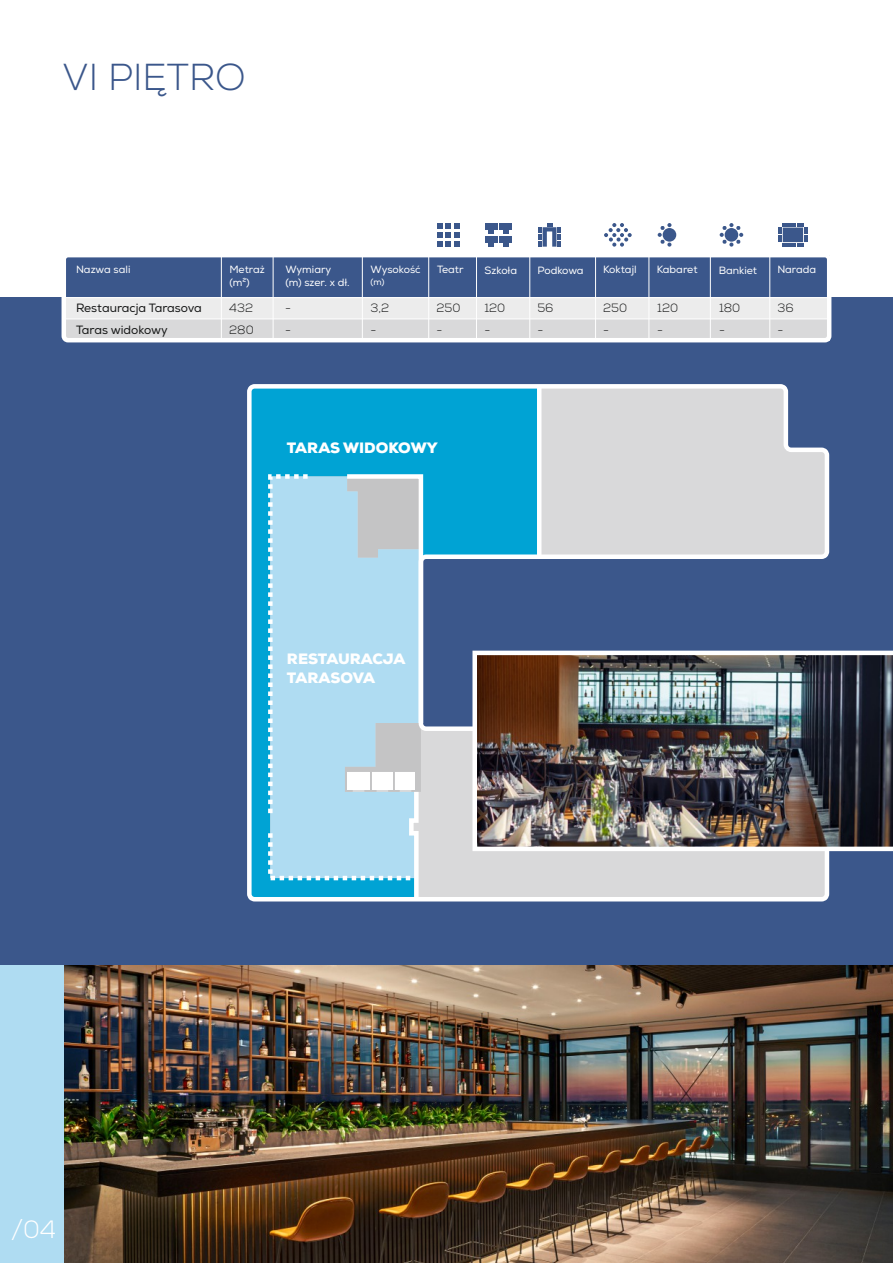
<style>
.page{position:relative;width:893px;height:1263px;background:#fff}
.page>*{position:absolute;margin:0;border:0;box-sizing:border-box;transform-origin:0 0}
.t1{font:300 37.5px "Nexa";color:#3b578b}
.t2{font:300 25.05px "Nexa";color:#fff}
.t3{font:900 15px/19.5px "Nexa";color:#fff}
.t4{font:300 12px "Nexa";color:#151616}
.t5{font:12px "Nexa";color:#151616}
.t6{font:10.5px/12.6px "Nexa";color:#fff}
.t7{font:9px "Nexa";color:#fff}
</style>
<div class="page">
<img style="left:64px;top:965px;width:829px;height:298px">
<div style="left:0;top:298px;width:893px;height:667px;background:#3b578b"></div>
<div style="left:0;top:965px;width:64px;height:298px;background:#afdcf2"></div>
<svg style="left:247px;top:384px;width:582px;height:517px"></svg>
<hr style="left:537px;top:386px;width:4px;height:171px;background:#fff">
<svg style="left:266px;top:472px;width:159px;height:430px;background:#abd7eb"></svg>
<div style="left:485px;top:223px;width:13px;height:6px;background:#3b578b"></div>
<div style="left:485px;top:236px;width:13px;height:6px;background:#3b578b"></div>
<div style="left:500px;top:223px;width:12px;height:6px;background:#3b578b"></div>
<div style="left:500px;top:236px;width:12px;height:6px;background:#3b578b"></div>
<svg style="left:488px;top:230px;width:6px;height:4px"></svg>
<svg style="left:488px;top:243px;width:6px;height:4px"></svg>
<svg style="left:503px;top:230px;width:6px;height:4px"></svg>
<svg style="left:503px;top:243px;width:6px;height:4px"></svg>
<svg style="left:437px;top:223px;width:23px;height:24px"></svg>
<svg style="left:538px;top:223px;width:23px;height:24px"></svg>
<svg style="left:604px;top:223px;width:28px;height:24px"></svg>
<svg style="left:720px;top:223px;width:23px;height:24px"></svg>
<div style="left:725px;top:228px;width:13px;height:14px;background:#3b578b;border-radius:50%"></div>
<div style="left:64px;top:255px;width:765px;height:43px;background:#3b578b"></div>
<div style="left:64px;top:319px;width:765px;height:21px;background:#d9d9da"></div>
<div style="left:64px;top:298px;width:765px;height:21px;background:#ececec"></div>
<hr style="left:64px;top:297px;width:765px;height:1px;background:#fff">
<hr style="left:64px;top:319px;width:765px;height:1px;background:#fff">
<hr style="left:221px;top:255px;width:1px;height:85px;background:#fff">
<hr style="left:273px;top:255px;width:1px;height:85px;background:#fff">
<hr style="left:362px;top:255px;width:1px;height:85px;background:#fff">
<hr style="left:428px;top:255px;width:1px;height:85px;background:#fff">
<hr style="left:476px;top:255px;width:1px;height:85px;background:#fff">
<hr style="left:529px;top:255px;width:1px;height:85px;background:#fff">
<hr style="left:595px;top:255px;width:1px;height:85px;background:#fff">
<hr style="left:649px;top:255px;width:1px;height:85px;background:#fff">
<hr style="left:769px;top:255px;width:1px;height:85px;background:#fff">
<hr style="left:710px;top:255px;width:1px;height:85px;background:#fff">
<div style="left:62px;top:253px;width:769px;height:89px;border:4px solid #fff;border-radius:4px"></div>
<svg style="left:658px;top:223px;width:13px;height:24px"></svg>
<div style="left:663px;top:228px;width:13px;height:14px;background:#3b578b;border-radius:50%"></div>
<svg style="left:778px;top:223px;width:29px;height:24px"></svg>
<img style="left:472px;top:651px;width:421px;height:200px">
<h1 class="t1" style="left:63px;top:62px;width:185px">VI PIĘTRO</h1>
<p class="t6" style="left:76px;top:264px;width:56px">Nazwa sali</p>
<p class="t6" style="left:229px;top:264px;width:37px">Metraż (m²)</p>
<p class="t6" style="left:285px;top:264px;width:66px">Wymiary (m) szer. x dł.</p>
<p class="t6" style="left:371px;top:264px;width:52px">Wysokość</p>
<p class="t7" style="left:371px;top:278px;width:15px">(m)</p>
<p class="t6" style="left:437px;top:264px;width:28px">Teatr</p>
<p class="t6" style="left:485px;top:265px;width:34px">Szkoła</p>
<p class="t6" style="left:537px;top:265px;width:48px">Podkowa</p>
<p class="t6" style="left:603px;top:265px;width:35px">Koktajl</p>
<p class="t6" style="left:657px;top:265px;width:42px">Kabaret</p>
<p class="t6" style="left:719px;top:265px;width:40px">Bankiet</p>
<p class="t6" style="left:777px;top:265px;width:40px">Narada</p>
<p class="t5" style="left:76px;top:303px;width:127px">Restauracja Tarasova</p>
<p class="t4" style="left:229px;top:303px;width:25px">432</p>
<p class="t4" style="left:285px;top:303px;width:7px">-</p>
<p class="t4" style="left:370px;top:303px;width:20px">3,2</p>
<p class="t4" style="left:436px;top:303px;width:25px">250</p>
<p class="t4" style="left:484px;top:303px;width:22px">120</p>
<p class="t4" style="left:537px;top:303px;width:18px">56</p>
<p class="t4" style="left:603px;top:303px;width:25px">250</p>
<p class="t4" style="left:657px;top:303px;width:22px">120</p>
<p class="t4" style="left:719px;top:303px;width:23px">180</p>
<p class="t4" style="left:777px;top:303px;width:18px">36</p>
<p class="t4" style="left:229px;top:325px;width:26px">280</p>
<p class="t4" style="left:285px;top:325px;width:7px">-</p>
<p class="t4" style="left:370px;top:325px;width:7px">-</p>
<p class="t4" style="left:436px;top:325px;width:7px">-</p>
<p class="t4" style="left:484px;top:325px;width:7px">-</p>
<p class="t4" style="left:537px;top:325px;width:7px">-</p>
<p class="t4" style="left:603px;top:325px;width:7px">-</p>
<p class="t4" style="left:657px;top:325px;width:7px">-</p>
<p class="t4" style="left:719px;top:325px;width:7px">-</p>
<p class="t4" style="left:777px;top:325px;width:7px">-</p>
<p class="t5" style="left:76px;top:325px;width:93px">Taras widokowy</p>
<h3 class="t3" style="left:287px;top:440px;width:152px">TARAS WIDOKOWY</h3>
<h3 class="t3" style="left:287px;top:650px;width:120px">RESTAURACJA<br>TARASOVA</h3>
<h2 class="t2" style="left:11px;top:1219px;width:47px">/04</h2>
</div>
